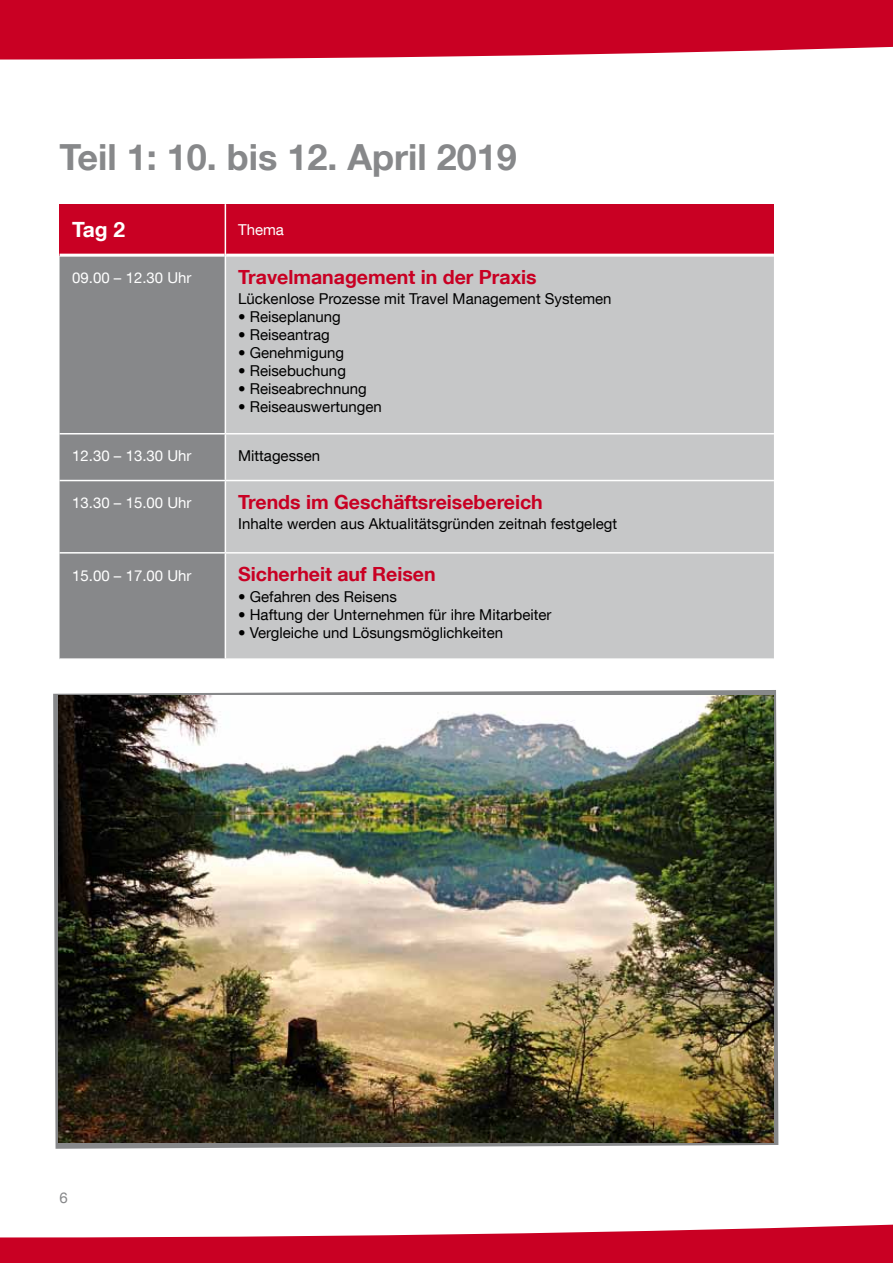
<style>
.page{position:relative;width:893px;height:1263px;background:#fff}
.page>*{position:absolute;margin:0;border:0;box-sizing:border-box;transform-origin:0 0}
.t1{font:700 36px "Helvetica Neue LT Com";color:#87888a}
.t2{font:700 21px "Helvetica Neue LT Com";color:#fff}
.t3{font:700 19.5px "Helvetica Neue LT Com";color:#c90023}
.t4{font:15px "Helvetica Neue LT Com";color:#000}
.t5{font:15px "Helvetica Neue LT Com";color:#fff}
.t6{font:15px "Helvetica Neue LT Com";color:#87888a}
</style>
<div class="page">
<svg style="left:0;top:43px;width:893px;height:17px;fill:#c90023"></svg>
<svg style="left:0;top:1224px;width:893px;height:39px;fill:#c90023"></svg>
<div style="left:0;top:0;width:893px;height:43px;background:#c90023"></div>
<div style="left:60px;top:204px;width:165px;height:51px;background:#c90023"></div>
<div style="left:225px;top:204px;width:549px;height:51px;background:#c90023"></div>
<div style="left:60px;top:257px;width:165px;height:401px;background:#87888a"></div>
<div style="left:226px;top:257px;width:548px;height:401px;background:#c6c7c8"></div>
<hr style="left:60px;top:433px;width:165px;height:1px;background:#fff">
<hr style="left:225px;top:433px;width:549px;height:1px;background:#fff">
<hr style="left:60px;top:480px;width:165px;height:1px;background:#fff">
<hr style="left:225px;top:480px;width:549px;height:1px;background:#fff">
<hr style="left:60px;top:552px;width:165px;height:2px;background:#fff">
<hr style="left:225px;top:552px;width:549px;height:2px;background:#fff">
<hr style="left:60px;top:254px;width:165px;height:3px;background:#fff">
<hr style="left:226px;top:254px;width:548px;height:3px;background:#fff">
<hr style="left:225px;top:204px;width:1px;height:51px;background:#fff">
<svg style="left:53px;top:690px;width:725px;height:459px;fill:#87888a"></svg>
<img style="left:59px;top:696px;width:714px;height:446px">
<h1 class="t1" style="left:60px;top:135px;width:459px">Teil 1: 10. bis 12. April 2019</h1>
<h2 class="t2" style="left:72px;top:216px;width:54px">Tag 2</h2>
<p class="t5" style="left:238px;top:220px;width:47px">Thema</p>
<p class="t5" style="left:72px;top:268px;width:121px">09.00 – 12.30 Uhr</p>
<h3 class="t3" style="left:238px;top:264px;width:300px">Travelmanagement in der Praxis</h3>
<p class="t4" style="left:238px;top:289px;width:375px">Lückenlose Prozesse mit Travel Management Systemen</p>
<p class="t4" style="left:238px;top:307px;width:104px">• Reiseplanung</p>
<p class="t4" style="left:238px;top:325px;width:93px">• Reiseantrag</p>
<p class="t4" style="left:238px;top:343px;width:107px">• Genehmigung</p>
<p class="t4" style="left:238px;top:361px;width:109px">• Reisebuchung</p>
<p class="t4" style="left:238px;top:379px;width:130px">• Reiseabrechnung</p>
<p class="t4" style="left:238px;top:397px;width:145px">• Reiseauswertungen</p>
<p class="t5" style="left:72px;top:447px;width:121px">12.30 – 13.30 Uhr</p>
<p class="t4" style="left:238px;top:447px;width:83px">Mittagessen</p>
<p class="t5" style="left:72px;top:494px;width:121px">13.30 – 15.00 Uhr</p>
<h3 class="t3" style="left:238px;top:490px;width:306px">Trends im Geschäftsreisebereich</h3>
<p class="t4" style="left:238px;top:515px;width:380px">Inhalte werden aus Aktualitätsgründen zeitnah festgelegt</p>
<p class="t5" style="left:72px;top:566px;width:121px">15.00 – 17.00 Uhr</p>
<h3 class="t3" style="left:238px;top:562px;width:199px">Sicherheit auf Reisen</h3>
<p class="t4" style="left:238px;top:587px;width:160px">• Gefahren des Reisens</p>
<p class="t4" style="left:238px;top:605px;width:315px">• Haftung der Unternehmen für ihre Mitarbeiter</p>
<p class="t4" style="left:238px;top:623px;width:266px">• Vergleiche und Lösungsmöglichkeiten</p>
<p class="t6" style="left:60px;top:1189px;width:10px">6</p>
</div>
